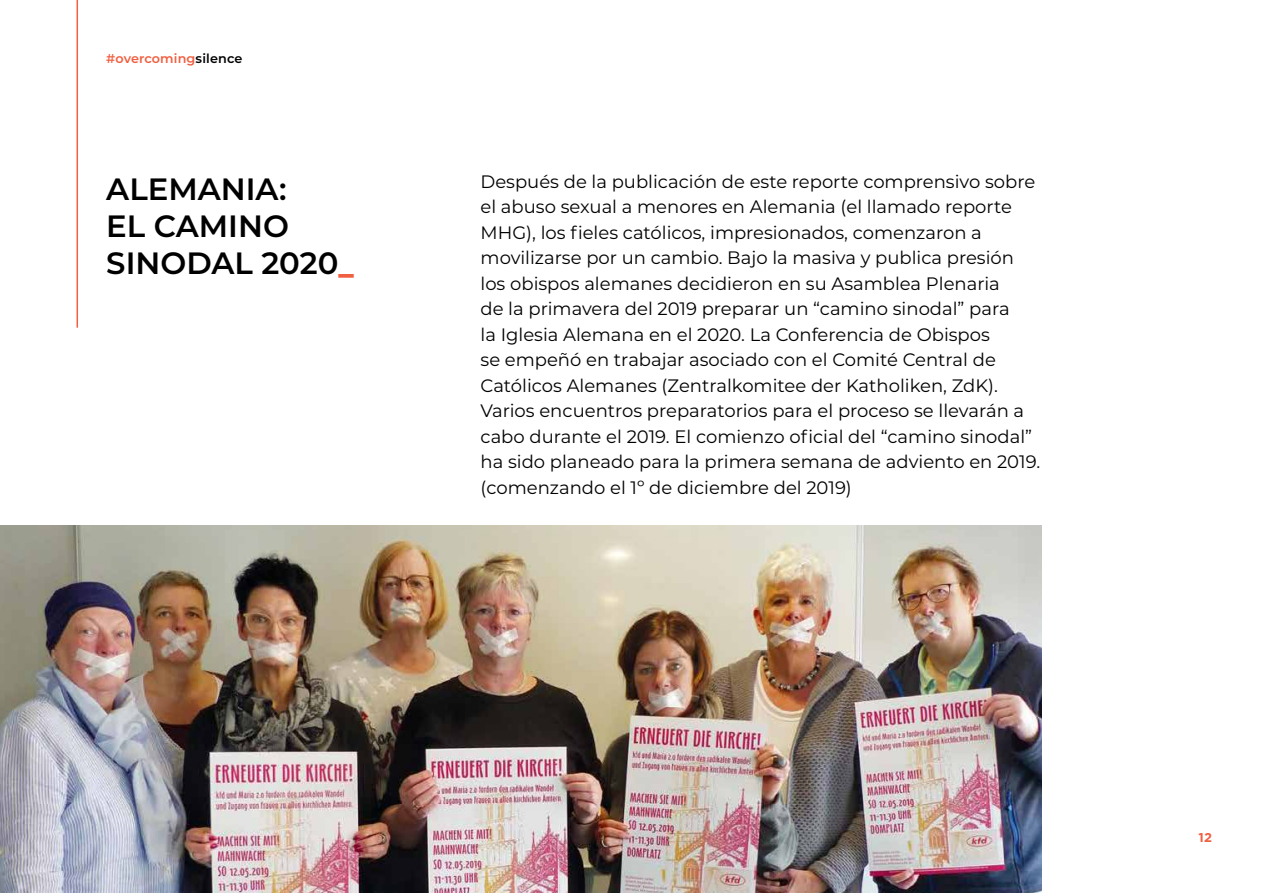
<style>
.page{position:relative;width:1263px;height:893px;background:#fff}
.page>*{position:absolute;margin:0;border:0;box-sizing:border-box;transform-origin:0 0}
.t1{font:600 30.75px/36.9px "Montserrat";color:#000}
.t2{font:18px/25.5px "Montserrat";color:#000}
.t3{font:600 12.75px "Montserrat";letter-spacing:.01em;color:#f15f41}
.t4{font:700 12.75px "Gotham";color:#f15f41}
.s1{color:#000}
.s2{font-weight:900;color:#f15f41}
</style>
<div class="page">
<hr style="left:77px;top:0;width:1px;height:328px;background:#f15f41">
<img style="left:0;top:525px;width:1042px;height:368px">
<p class="t3" style="left:106px;top:50px;width:138px">#overcoming<span class="s1">silence</span></p>
<h1 class="t1" style="left:106px;top:169px;width:249px">ALEMANIA:<br>EL CAMINO<br>SINODAL 2020<span class="s2">_</span></h1>
<p class="t2" style="left:480px;top:168px;width:561px">Después de la publicación de este reporte comprensivo sobre el abuso sexual a menores en Alemania (el llamado reporte MHG), los fieles católicos, impresionados, comenzaron a movilizarse por un cambio. Bajo la masiva y publica presión los obispos alemanes decidieron en su Asamblea Plenaria<br>de la primavera del 2019 preparar un “camino sinodal” para<br>la Iglesia Alemana en el 2020. La Conferencia de Obispos<br>se empeñó en trabajar asociado con el Comité Central de Católicos Alemanes (Zentralkomitee der Katholiken, ZdK).<br>Varios encuentros preparatorios para el proceso se llevarán a cabo durante el 2019. El comienzo oficial del “camino sinodal” ha sido planeado para la primera semana de adviento en 2019. (comenzando el 1º de diciembre del 2019)</p>
<p class="t4" style="left:1198px;top:829px;width:15px">12</p>
</div>
